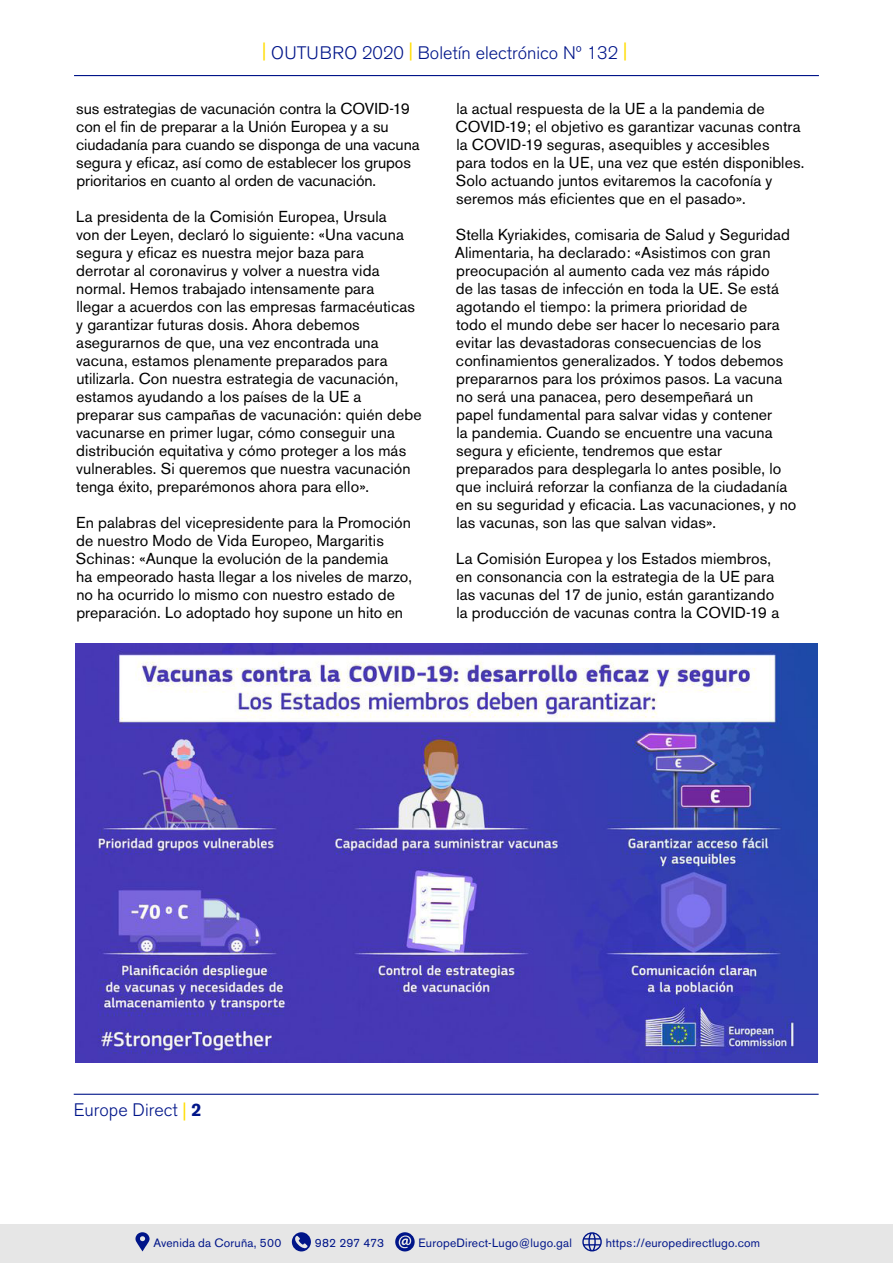
<style>
.page{position:relative;width:893px;height:1263px;background:#fff}
.page>*{position:absolute;margin:0;border:0;box-sizing:border-box;transform-origin:0 0}
.t1{font:300 18px "Akzidenz Grotesk BE";color:#001589}
.t2{font:15.75px/18px "Akzidenz Grotesk BE";letter-spacing:.005em;color:#000}
.t3{font:12px "Akzidenz Grotesk BE";letter-spacing:.015em;color:#001589}
.s1{font-weight:400;color:#fd0}
.s2{font-weight:700}
</style>
<div class="page">
<hr style="left:74px;top:1094px;width:745px;height:1px;background:#001589">
<hr style="left:74px;top:75px;width:745px;height:1px;background:#001589">
<div style="left:0;top:1224px;width:893px;height:39px;background:#e6e6e6"></div>
<svg style="left:135px;top:1232px;width:15px;height:19px"></svg>
<svg style="left:292px;top:1232px;width:19px;height:19px"></svg>
<svg style="left:295px;top:1236px;width:13px;height:12px"></svg>
<svg style="left:395px;top:1232px;width:20px;height:19px"></svg>
<svg style="left:399px;top:1235px;width:12px;height:13px"></svg>
<svg style="left:582px;top:1232px;width:20px;height:19px"></svg>
<img style="left:75px;top:643px;width:743px;height:419px">
<p class="t1" style="left:262px;top:43px;width:366px"><sup>|</sup> OUTUBRO 2020 <sup>|</sup> Boletín electrónico Nº 132 <sup>|</sup></p>
<p class="t2" style="left:76px;top:99px;width:345px">sus estrategias de vacunación contra la COVID-19 con el fin de preparar a la Unión Europea y a su ciudadanía para cuando se disponga de una vacuna segura y eficaz, así como de establecer los grupos prioritarios en cuanto al orden de vacunación.</p>
<p class="t2" style="left:76px;top:207px;width:347px">La presidenta de la Comisión Europea, Ursula<br>von der Leyen, declaró lo siguiente: «Una vacuna segura y eficaz es nuestra mejor baza para<br>derrotar al coronavirus y volver a nuestra vida normal. Hemos trabajado intensamente para<br>llegar a acuerdos con las empresas farmacéuticas y garantizar futuras dosis. Ahora debemos asegurarnos de que, una vez encontrada una vacuna, estamos plenamente preparados para utilizarla. Con nuestra estrategia de vacunación, estamos ayudando a los países de la UE a preparar sus campañas de vacunación: quién debe vacunarse en primer lugar, cómo conseguir una distribución equitativa y cómo proteger a los más vulnerables. Si queremos que nuestra vacunación tenga éxito, preparémonos ahora para ello».</p>
<p class="t2" style="left:76px;top:513px;width:338px">En palabras del vicepresidente para la Promoción de nuestro Modo de Vida Europeo, Margaritis Schinas: «Aunque la evolución de la pandemia<br>ha empeorado hasta llegar a los niveles de marzo, no ha ocurrido lo mismo con nuestro estado de preparación. Lo adoptado hoy supone un hito en</p>
<p class="t2" style="left:456px;top:99px;width:350px">la actual respuesta de la UE a la pandemia de COVID-19; el objetivo es garantizar vacunas contra la COVID-19 seguras, asequibles y accesibles<br>para todos en la UE, una vez que estén disponibles.<br>Solo actuando juntos evitaremos la cacofonía y seremos más eficientes que en el pasado».</p>
<p class="t2" style="left:455px;top:225px;width:343px">Stella Kyriakides, comisaria de Salud y Seguridad Alimentaria, ha declarado: «Asistimos con gran preocupación al aumento cada vez más rápido<br>de las tasas de infección en toda la UE. Se está agotando el tiempo: la primera prioridad de<br>todo el mundo debe ser hacer lo necesario para evitar las devastadoras consecuencias de los confinamientos generalizados. Y todos debemos prepararnos para los próximos pasos. La vacuna no será una panacea, pero desempeñará un<br>papel fundamental para salvar vidas y contener<br>la pandemia. Cuando se encuentre una vacuna segura y eficiente, tendremos que estar preparados para desplegarla lo antes posible, lo que incluirá reforzar la confianza de la ciudadanía en su seguridad y eficacia. Las vacunaciones, y no las vacunas, son las que salvan vidas».</p>
<p class="t2" style="left:456px;top:549px;width:325px">La Comisión Europea y los Estados miembros, en consonancia con la estrategia de la UE para las vacunas del 17 de junio, están garantizando la producción de vacunas contra la COVID-19 a</p>
<p class="t1" style="left:74px;top:1100px;width:129px">Europe Direct <span class="s1">|</span> <span class="s2">2</span></p>
<p class="t3" style="left:153px;top:1236px;width:129px">Avenida da Coruña, 500</p>
<p class="t3" style="left:315px;top:1236px;width:71px">982 297 473</p>
<p class="t3" style="left:419px;top:1236px;width:155px">EuropeDirect-Lugo@lugo.gal</p>
<p class="t3" style="left:606px;top:1236px;width:156px">https://europedirectlugo.com</p>
</div>
